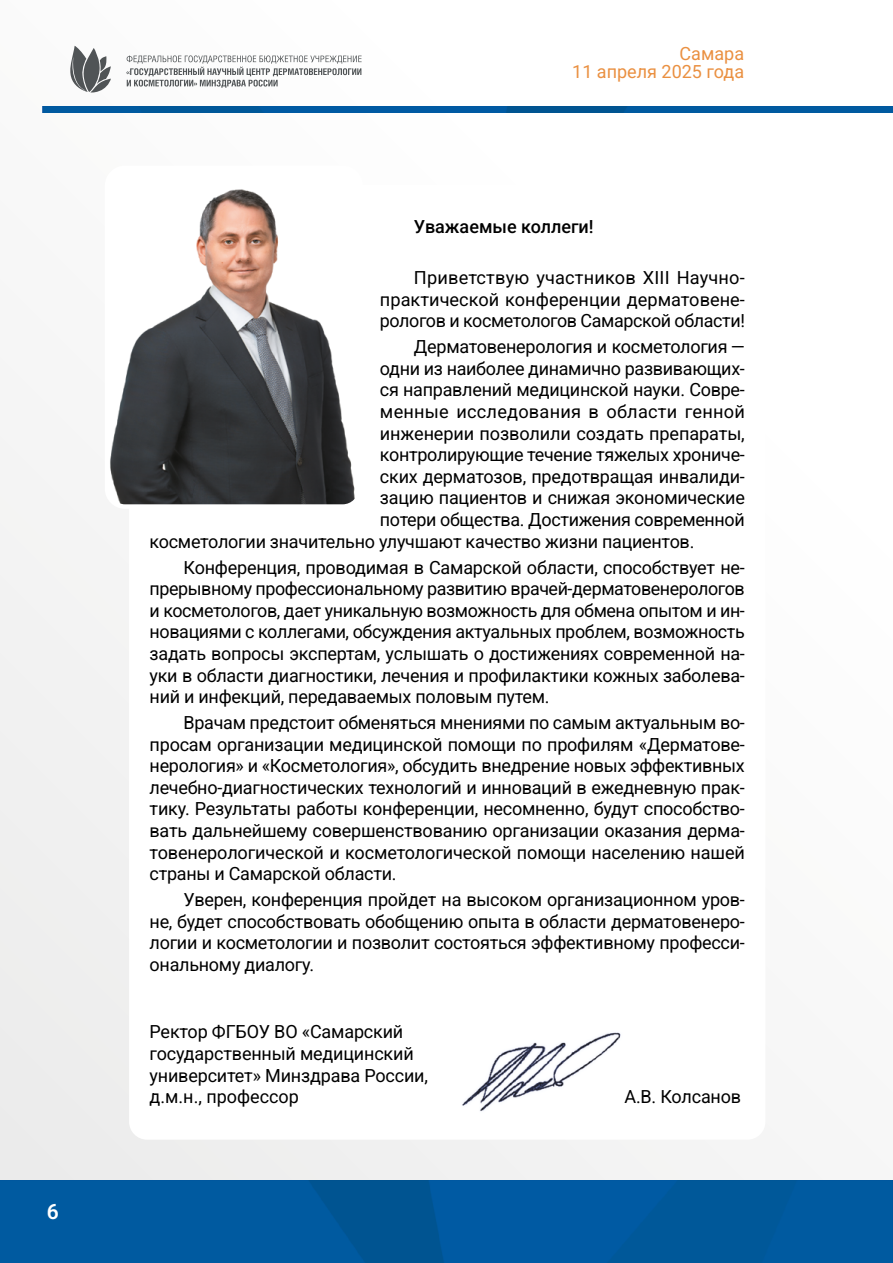
<style>
.page{position:relative;width:893px;height:1263px;background:#fff}
.page>*{position:absolute;margin:0;border:0;box-sizing:border-box;transform-origin:0 0}
.t1{font:600 21px "Roboto";color:#fff}
.t2{font:18px/21.6px "Roboto";letter-spacing:-.015em;color:#000;text-align:justify}
.t3{font:18px "Roboto";letter-spacing:.015em;color:#000}
.t4{font:18px/18px "Roboto";color:#ea9041;text-align:right}
.t5{font:500 18px "Roboto";color:#000}
</style>
<div class="page">
<div style="left:0;top:0;width:893px;height:1263px;background:linear-gradient(to right,#f5f5f5,#fff)"></div>
<img style="left:0;top:1180px;width:893px;height:83px">
<img style="left:43px;top:106px;width:850px;height:7px">
<svg style="left:126px;top:55px;width:236px;height:33px"></svg>
<svg style="left:70px;top:46px;width:41px;height:46px"></svg>
<div style="left:129px;top:185px;width:636px;height:955px;background:#fff;border-radius:18px"></div>
<img style="left:107px;top:168px;width:254px;height:339px">
<div style="left:105px;top:166px;width:258px;height:343px;border:4px solid #fff;border-radius:18px"></div>
<img style="left:462px;top:1032px;width:159px;height:79px">
<p class="t1" style="left:47px;top:1197px;width:13px">6</p>
<p class="t4" style="left:572px;top:44px;width:173px">Самара<br>11 апреля 2025 года</p>
<p class="t5" style="left:414px;top:213px;width:181px">Уважаемые коллеги!</p>
<p class="t2" style="left:380px;top:266px;width:366px;text-indent:34px">Приветствую участников ХIII Научно&shy;практической конференции дерматовене&shy;рологов и косметологов Самарской области!</p>
<p class="t2" style="left:414px;top:335px;width:332px">Дерматовенерология и косметология —</p>
<p class="t2" style="left:380px;top:357px;width:366px">одни из наиболее динамично развивающих-</p>
<p class="t2" style="left:380px;top:379px;width:366px">ся направлений медицинской науки. Совре-</p>
<p class="t3" style="left:380px;top:399px;width:366px">менные исследования в области генной</p>
<p class="t2" style="left:380px;top:422px;width:366px">инженерии позволили создать препараты,</p>
<p class="t2" style="left:380px;top:443px;width:366px">контролирующие течение тяжелых хрониче-</p>
<p class="t2" style="left:380px;top:465px;width:366px">ских дерматозов, предотвращая инвалиди-</p>
<p class="t2" style="left:380px;top:487px;width:366px">зацию пациентов и снижая экономические</p>
<p class="t2" style="left:380px;top:508px;width:366px">потери общества. Достижения современной</p>
<p class="t2" style="left:150px;top:530px;width:546px">косметологии значительно улучшают качество жизни пациентов.</p>
<p class="t2" style="left:150px;top:556px;width:597px;text-indent:34px">Конференция, проводимая в Самарской области, способствует не&shy;прерывному профессиональному развитию врачей-дерматовенерологов и косметологов, дает уникальную возможность для обмена опытом и ин&shy;новациями с коллегами, обсуждения актуальных проблем, возможность задать вопросы экспертам, услышать о достижениях современной на&shy;уки в области диагностики, лечения и профилактики кожных заболева&shy;ний и инфекций, передаваемых половым путем.</p>
<p class="t2" style="left:150px;top:711px;width:597px;text-indent:34px">Врачам предстоит обменяться мнениями по самым актуальным во&shy;просам организации медицинской помощи по профилям «Дерматове&shy;нерология» и «Косметология», обсудить внедрение новых эффективных лечебно-диагностических технологий и инноваций в ежедневную прак&shy;тику. Результаты работы конференции, несомненно, будут способство&shy;вать дальнейшему совершенствованию организации оказания дерма&shy;товенерологической и косметологической помощи населению нашей страны и Самарской области.</p>
<p class="t2" style="left:150px;top:888px;width:597px;text-indent:34px">Уверен, конференция пройдет на высоком организационном уров&shy;не, будет способствовать обобщению опыта в области дерматовенеро&shy;логии и косметологии и позволит состояться эффективному професси&shy;ональному диалогу.</p>
<p class="t2" style="left:150px;top:1020px;width:280px;text-align:left">Ректор ФГБОУ ВО «Самарский государственный медицинский университет» Минздрава России, д.м.н., профессор</p>
<p class="t2" style="left:624px;top:1085px;width:118px">А.В. Колсанов</p>
</div>
